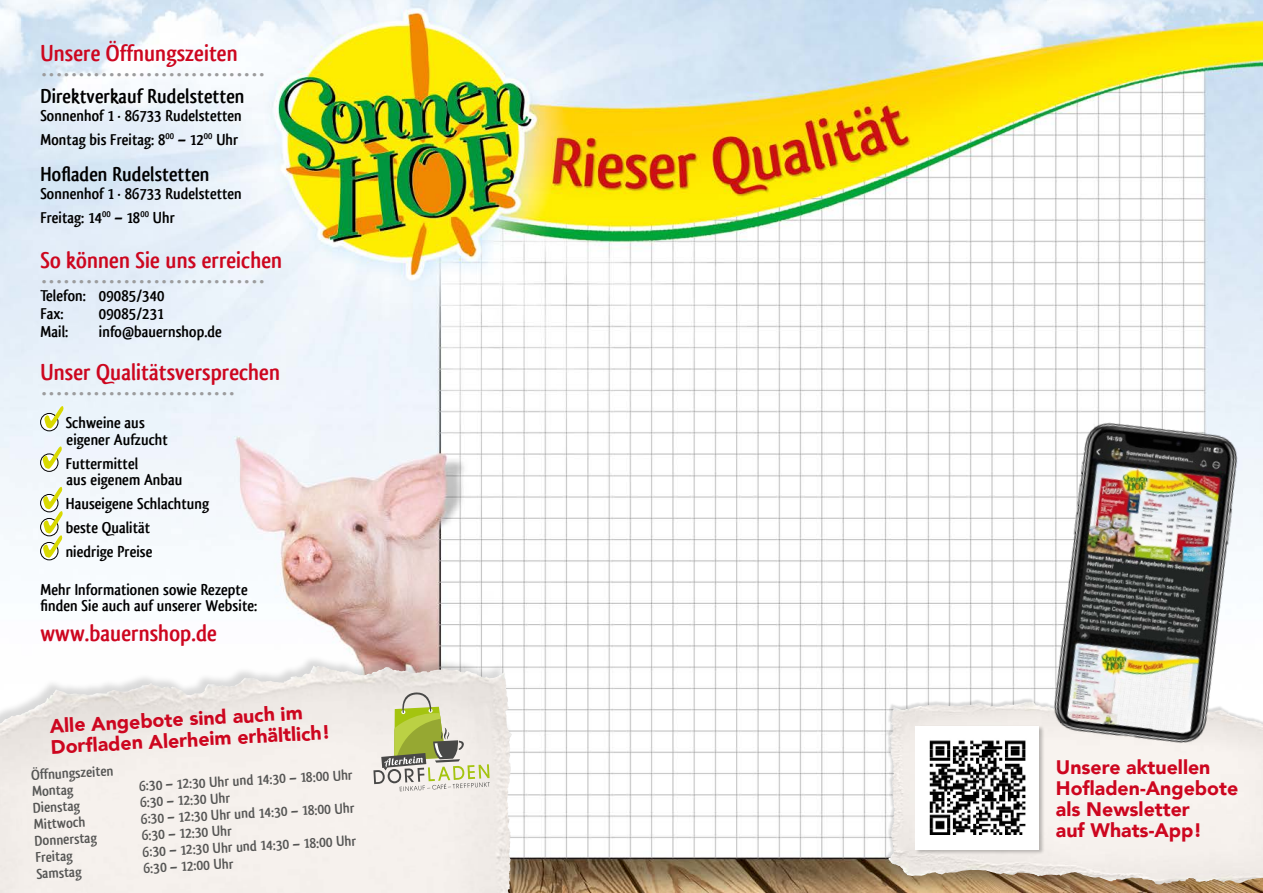
<style>
.page{position:relative;width:1263px;height:893px;background:#fff}
.page>*{position:absolute;margin:0;border:0;box-sizing:border-box;transform-origin:0 0}
.t1{font:24px "Arial Rounded MT Bold";color:#9c9c9d}
.t2{font:700 24px "Qlassik";color:#cd061f}
.t3{font:700 21px "Qlassik";color:#000}
.t4{font:900 19.5px/21px "Avenir";color:#cd061f}
.t5{font:700 16.5px/24px "Qlassik";color:#000}
.t6{font:700 15px/16.5px "Qlassik";color:#565655}
</style>
<div class="page">
<img style="left:0;top:0;width:1263px;height:893px">
<div style="left:884px;top:698px;width:379px;height:186px;background:#000;opacity:.15"></div>
<img style="left:913px;top:702px;width:104px;height:6px">
<div style="left:0;top:655px;width:520px;height:238px;background:#000;opacity:.15"></div>
<img style="left:149px;top:666px;width:164px;height:29px">
<svg style="left:41px;top:413px;width:17px;height:18px"></svg>
<div style="left:40px;top:413px;width:18px;height:18px;border:1px solid #000;border-radius:50%"></div>
<svg style="left:41px;top:454px;width:17px;height:17px"></svg>
<div style="left:40px;top:454px;width:18px;height:18px;border:1px solid #000;border-radius:50%"></div>
<div style="left:40px;top:494px;width:18px;height:18px;border:1px solid #000;border-radius:50%"></div>
<div style="left:40px;top:518px;width:18px;height:18px;border:1px solid #000;border-radius:50%"></div>
<div style="left:40px;top:542px;width:18px;height:18px;border:1px solid #000;border-radius:50%"></div>
<svg style="left:373px;top:691px;width:117px;height:100px"></svg>
<svg style="left:44px;top:406px;width:20px;height:22px"></svg>
<svg style="left:43px;top:446px;width:19px;height:23px"></svg>
<svg style="left:43px;top:487px;width:20px;height:71px"></svg>
<div style="left:915px;top:725px;width:130px;height:130px;background:#000;opacity:.25"></div>
<div style="left:915px;top:726px;width:124px;height:123px;background:#fff"></div>
<img style="left:929px;top:740px;width:97px;height:95px">
<img style="left:1017px;top:406px;width:246px;height:376px">
<h1 class="t2" style="left:40px;top:39px;width:199px">Unsere Öffnungszeiten</h1>
<h1 class="t1" style="left:40px;top:53px;width:227px">..............................</h1>
<p class="t3" style="left:40px;top:83px;width:206px">Direktverkauf Rudelstetten</p>
<p class="t5" style="left:40px;top:103px;width:203px">Sonnenhof 1 · 86733 Rudelstetten<br>Montag bis Freitag: 8<sup>00</sup> – 12<sup>00</sup> Uhr</p>
<p class="t3" style="left:40px;top:161px;width:171px">Hofladen Rudelstetten</p>
<p class="t5" style="left:40px;top:181px;width:203px">Sonnenhof 1 · 86733 Rudelstetten<br>Freitag: 14<sup>00</sup> – 18<sup>00</sup> Uhr</p>
<h1 class="t2" style="left:40px;top:246px;width:243px">So können Sie uns erreichen</h1>
<h1 class="t1" style="left:40px;top:260px;width:227px">..............................</h1>
<p class="t5" style="left:40px;top:286px;width:126px;line-height:18px">Telefon: 09085/340<br>Fax:</p>
<p class="t5" style="left:99px;top:301px;width:66px">09085/231</p>
<p class="t5" style="left:40px;top:319px;width:29px">Mail:</p>
<p class="t5" style="left:99px;top:319px;width:125px">info@bauernshop.de</p>
<h1 class="t2" style="left:40px;top:358px;width:241px">Unser Qualitätsversprechen</h1>
<h1 class="t1" style="left:40px;top:372px;width:197px">..........................</h1>
<p class="t5" style="left:66px;top:414px;width:104px;line-height:16.5px">Schweine aus eigener Aufzucht</p>
<p class="t5" style="left:66px;top:455px;width:118px;line-height:16.5px">Futtermittel<br>aus eigenem Anbau</p>
<p class="t5" style="left:66px;top:492px;width:145px">Hauseigene Schlachtung beste Qualität<br>niedrige Preise</p>
<p class="t5" style="left:40px;top:581px;width:218px;line-height:16.5px">Mehr Informationen sowie Rezepte finden Sie auch auf unserer Website:</p>
<h1 class="t2" style="left:40px;top:619px;width:178px">www.bauernshop.de</h1>
<p class="t4" style="left:49px;top:715px;width:281px;rotate:-3deg">Alle Angebote sind auch im<br>Dorfl aden Alerheim erhältlich!</p>
<p class="t6" style="left:31px;top:767px;width:84px;rotate:-3deg">Öffnungszeiten<br>Montag</p>
<p class="t6" style="left:139px;top:777px;width:215px;rotate:-3deg">6:30 – 12:30 Uhr und 14:30 – 18:00 Uhr</p>
<p class="t6" style="left:33px;top:800px;width:49px;rotate:-3deg">Dienstag</p>
<p class="t6" style="left:140px;top:794px;width:92px;rotate:-3deg">6:30 – 12:30 Uhr</p>
<p class="t6" style="left:141px;top:810px;width:215px;rotate:-3deg">6:30 – 12:30 Uhr und 14:30 – 18:00 Uhr</p>
<p class="t6" style="left:33px;top:816px;width:53px;rotate:-3deg">Mittwoch</p>
<p class="t6" style="left:34px;top:833px;width:64px;rotate:-3deg">Donnerstag</p>
<p class="t6" style="left:141px;top:827px;width:92px;rotate:-3deg">6:30 – 12:30 Uhr</p>
<p class="t6" style="left:35px;top:849px;width:39px;rotate:-3deg">Freitag</p>
<p class="t6" style="left:142px;top:843px;width:215px;rotate:-3deg">6:30 – 12:30 Uhr und 14:30 – 18:00 Uhr</p>
<p class="t6" style="left:143px;top:860px;width:92px;rotate:-3deg">6:30 – 12:00 Uhr</p>
<p class="t6" style="left:36px;top:865px;width:47px;rotate:-3deg">Samstag</p>
<p class="t4" style="left:1056px;top:756px;width:184px">Unsere aktuellen<br>Hofladen-Angebote als Newsletter<br>auf Whats-App!</p>
</div>
